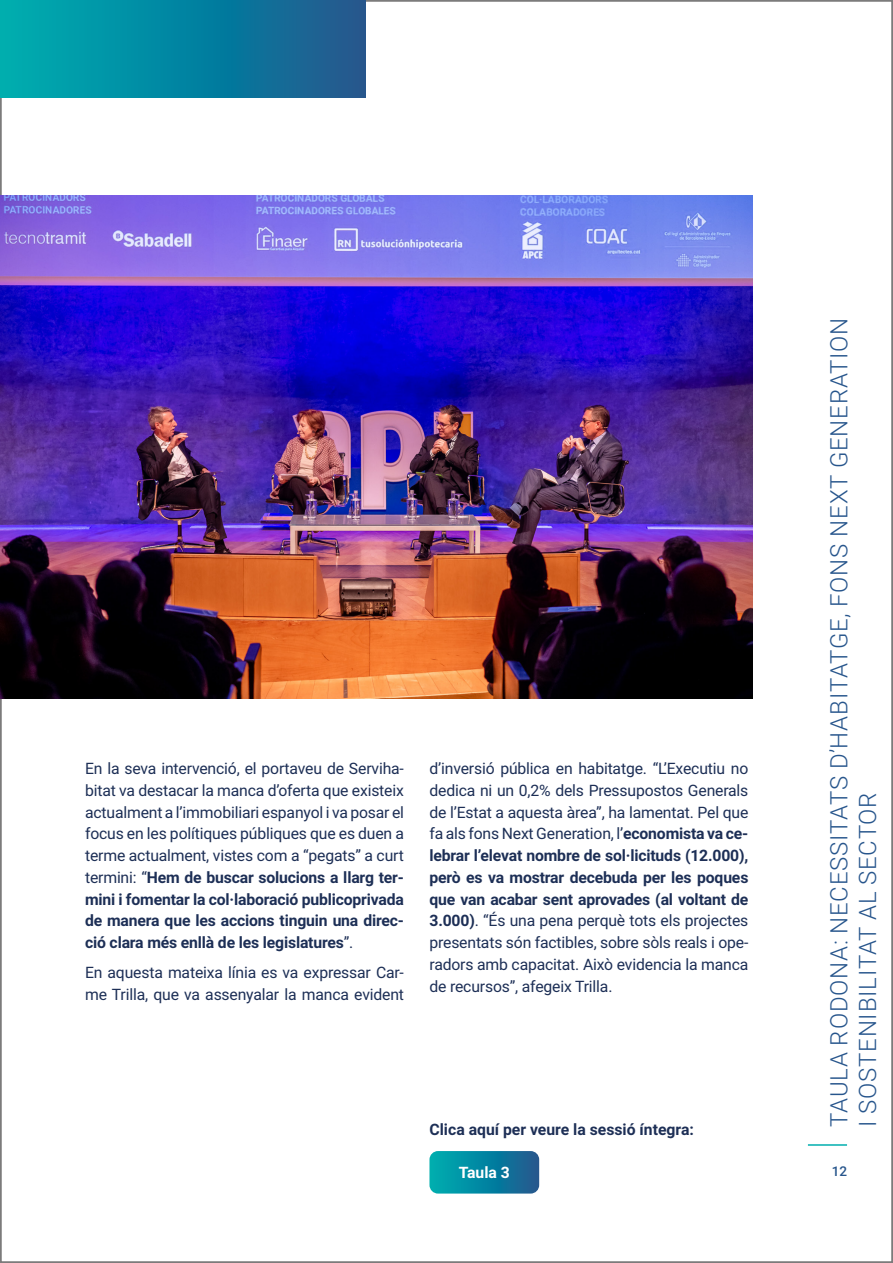
<style>
.page{position:relative;width:893px;height:1263px;background:#fff}
.page>*{position:absolute;margin:0;border:0;box-sizing:border-box;transform-origin:0 0}
.t1{font:300 24px/28.8px "Roboto";letter-spacing:.035em;color:#27558c}
.t2{font:15.75px/21.8px "Roboto";letter-spacing:-.01em;color:#1d2f56;text-align:justify}
.t3{font:700 15.75px "Roboto";color:#1d2f56}
.t4{font:700 15.75px "Roboto";color:#fff}
.t5{font:500 13.5px "Roboto";color:#27558c}
.s1{font-weight:700}
</style>
<div class="page">
<hr style="left:808px;top:1144px;width:39px;height:2px;background:#00aeae">
<div style="left:0;top:0;width:366px;height:98px;background:linear-gradient(to right,#00b0b2,#1c578f)"></div>
<img style="left:0;top:196px;width:753px;height:502px">
<svg style="left:429px;top:1151px;width:110px;height:42px;background:#0c85a1"></svg>
<p class="t2" style="left:85px;top:757px;width:320px">En la seva intervenció, el portaveu de Serviha&shy;bitat va destacar la manca d’oferta que existeix actualment a l’immobiliari espanyol i va posar el focus en les polítiques públiques que es duen a terme actualment, vistes com a “pegats” a curt termini: “<span class="s1">Hem de buscar solucions a llarg ter&shy;mini i fomentar la col·laboració publicoprivada de manera que les accions tinguin una direc&shy;ció clara més enllà de les legislatures</span>”.</p>
<p class="t2" style="left:85px;top:961px;width:320px">En aquesta mateixa línia es va expressar Car&shy;me Trilla, que va assenyalar la manca evident</p>
<p class="t2" style="left:429px;top:757px;width:320px">d’inversió pública en habitatge. “L’Executiu no dedica ni un 0,2% dels Pressupostos Generals de l’Estat a aquesta àrea”, ha lamentat. Pel que fa als fons Next Generation, l’<span class="s1">economista va ce&shy;lebrar l’elevat nombre de sol·licituds (12.000), però es va mostrar decebuda per les poques que van acabar sent aprovades (al voltant de 3.000)</span>. “És una pena perquè tots els projectes presentats són factibles, sobre sòls reals i ope&shy;radors amb capacitat. Això evidencia la manca de recursos”, afegeix Trilla.</p>
<p class="t3" style="left:429px;top:1118px;width:266px">Clica aquí per veure la sessió íntegra:</p>
<p class="t4" style="left:459px;top:1161px;width:53px">Taula 3</p>
<h1 class="t1" style="left:823px;top:1127px;width:811px;rotate:-90deg">TAULA RODONA: NECESSITATS D’HABITATGE, FONS NEXT GENERATION<br>I SOSTENIBILITAT AL SECTOR</h1>
<p class="t5" style="left:832px;top:1162px;width:17px">12</p>
</div>
